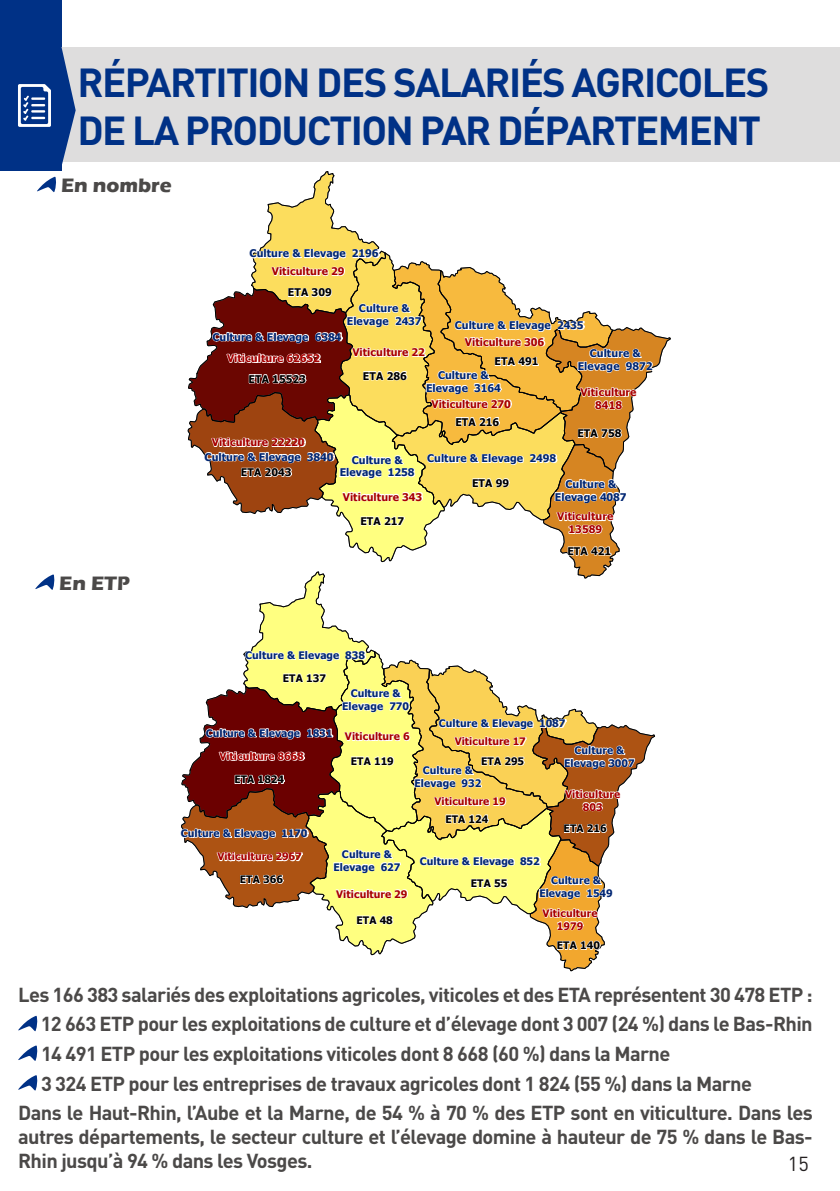
<style>
.page{position:relative;width:840px;height:1191px;background:#fff}
.page>*{position:absolute;margin:0;border:0;box-sizing:border-box;transform-origin:0 0}
.t1{font:700 40px/47.8px "DINOT";letter-spacing:-.04em;color:#003186}
.t2{font:700 20px/24px "DINOT";letter-spacing:-.03em;color:#4b4948}
.t3{font:700 20px "Eras ITC";color:#4b4948}
.t4{font:20px "DINOT";color:#231f20}
.t5{font:700 10.6px/12.8px "Tahoma";letter-spacing:.005em;color:#002673;text-align:center}
.t6{font:700 10.6px/12.8px "Tahoma";letter-spacing:.005em;color:#a80000;text-align:center}
.t7{font:700 10.6px "Tahoma";color:#000}
.t8{font:700 10.4px/12.6px "Tahoma";letter-spacing:.005em;color:#002673;text-align:center}
.t9{font:700 10.4px/12.6px "Tahoma";letter-spacing:.005em;color:#a80000;text-align:center}
.t10{font:700 10.4px "Tahoma";color:#000}
</style>
<div class="page">
<div style="left:0;top:0;width:61px;height:170px;background:#003186"></div>
<div style="left:28px;top:47px;width:811px;height:115px;background:#dedddd"></div>
<svg style="left:18px;top:47px;width:58px;height:119px"></svg>
<svg style="left:18px;top:1015px;width:19px;height:16px"></svg>
<svg style="left:18px;top:1045px;width:19px;height:16px"></svg>
<svg style="left:18px;top:1075px;width:19px;height:15px"></svg>
<svg style="left:37px;top:176px;width:19px;height:16px"></svg>
<svg style="left:35px;top:574px;width:20px;height:16px"></svg>
<svg style="left:181px;top:171px;width:490px;height:800px"></svg>
<h1 class="t1" style="left:77px;top:58px;width:693px">RÉPARTITION DES SALARIÉS AGRICOLES<br>DE LA PRODUCTION PAR DÉPARTEMENT</h1>
<p class="t3" style="left:61px;top:174px;width:112px">En nombre</p>
<p class="t3" style="left:59px;top:572px;width:72px">En ETP</p>
<p class="t5" style="left:249px;top:248px;width:130px">Culture &amp; Elevage 2196</p>
<p class="t6" style="left:272px;top:265px;width:74px">Viticulture 29</p>
<p class="t7" style="left:288px;top:285px;width:45px">ETA 309</p>
<p class="t5" style="left:347px;top:302px;width:76px">Culture &amp;<br>Elevage 2437</p>
<p class="t5" style="left:212px;top:331px;width:130px">Culture &amp; Elevage 6384</p>
<p class="t5" style="left:454px;top:319px;width:130px">Culture &amp; Elevage 2435</p>
<p class="t6" style="left:464px;top:336px;width:81px">Viticulture 306</p>
<p class="t6" style="left:227px;top:352px;width:94px">Viticulture 62652</p>
<p class="t7" style="left:248px;top:371px;width:59px">ETA 15523</p>
<p class="t6" style="left:212px;top:436px;width:94px">Viticulture 22220</p>
<p class="t6" style="left:352px;top:346px;width:74px">Viticulture 22</p>
<p class="t5" style="left:577px;top:347px;width:76px">Culture &amp;<br>Elevage 9872</p>
<p class="t7" style="left:494px;top:354px;width:45px">ETA 491</p>
<p class="t5" style="left:426px;top:369px;width:76px">Culture &amp;<br>Elevage 3164</p>
<p class="t7" style="left:363px;top:368px;width:45px">ETA 286</p>
<p class="t6" style="left:431px;top:398px;width:81px">Viticulture 270</p>
<p class="t6" style="left:580px;top:386px;width:57px">Viticulture<br>8418</p>
<p class="t7" style="left:455px;top:414px;width:45px">ETA 216</p>
<p class="t7" style="left:577px;top:426px;width:45px">ETA 758</p>
<p class="t5" style="left:204px;top:451px;width:130px">Culture &amp; Elevage 3840</p>
<p class="t5" style="left:427px;top:452px;width:130px">Culture &amp; Elevage 2498</p>
<p class="t5" style="left:339px;top:454px;width:76px">Culture &amp;<br>Elevage 1258</p>
<p class="t7" style="left:241px;top:465px;width:52px">ETA 2043</p>
<p class="t7" style="left:472px;top:475px;width:39px">ETA 99</p>
<p class="t5" style="left:554px;top:478px;width:73px">Culture &amp;<br>Elevage 4087</p>
<p class="t6" style="left:342px;top:490px;width:81px">Viticulture 343</p>
<p class="t7" style="left:360px;top:513px;width:45px">ETA 217</p>
<p class="t6" style="left:557px;top:510px;width:57px">Viticulture<br>13589</p>
<p class="t7" style="left:567px;top:543px;width:45px">ETA 421</p>
<p class="t8" style="left:245px;top:649px;width:121px">Culture &amp; Elevage 838</p>
<p class="t10" style="left:283px;top:670px;width:45px">ETA 137</p>
<p class="t8" style="left:206px;top:727px;width:128px">Culture &amp; Elevage 1831</p>
<p class="t9" style="left:219px;top:750px;width:86px">Viticulture 8668</p>
<p class="t10" style="left:234px;top:772px;width:51px">ETA 1824</p>
<p class="t8" style="left:181px;top:827px;width:128px">Culture &amp; Elevage 1170</p>
<p class="t8" style="left:342px;top:687px;width:68px">Culture &amp;<br>Elevage 770</p>
<p class="t8" style="left:438px;top:717px;width:128px">Culture &amp; Elevage 1087</p>
<p class="t9" style="left:345px;top:730px;width:66px">Viticulture 6</p>
<p class="t9" style="left:454px;top:735px;width:73px">Viticulture 17</p>
<p class="t10" style="left:350px;top:753px;width:45px">ETA 119</p>
<p class="t10" style="left:481px;top:753px;width:45px">ETA 295</p>
<p class="t8" style="left:414px;top:764px;width:68px">Culture &amp;<br>Elevage 932</p>
<p class="t9" style="left:434px;top:795px;width:73px">Viticulture 19</p>
<p class="t10" style="left:445px;top:811px;width:45px">ETA 124</p>
<p class="t8" style="left:564px;top:744px;width:72px">Culture &amp;<br>Elevage 3007</p>
<p class="t9" style="left:565px;top:788px;width:56px">Viticulture<br>803</p>
<p class="t10" style="left:563px;top:821px;width:45px">ETA 216</p>
<p class="t9" style="left:217px;top:851px;width:86px">Viticulture 2967</p>
<p class="t10" style="left:240px;top:872px;width:45px">ETA 366</p>
<p class="t8" style="left:333px;top:848px;width:68px">Culture &amp;<br>Elevage 627</p>
<p class="t9" style="left:336px;top:888px;width:73px">Viticulture 29</p>
<p class="t10" style="left:356px;top:912px;width:38px">ETA 48</p>
<p class="t8" style="left:419px;top:855px;width:121px">Culture &amp; Elevage 852</p>
<p class="t10" style="left:470px;top:876px;width:38px">ETA 55</p>
<p class="t8" style="left:539px;top:874px;width:75px">Culture &amp;<br>Elevage 1549</p>
<p class="t9" style="left:542px;top:907px;width:56px">Viticulture<br>1979</p>
<p class="t10" style="left:556px;top:938px;width:45px">ETA 140</p>
<p class="t2" style="left:18px;top:981px;width:795px">Les 166 383 salariés des exploitations agricoles, viticoles et des ETA représentent 30 478 ETP :</p>
<p class="t2" style="left:41px;top:1011px;width:773px">12 663 ETP pour les exploitations de culture et d’élevage dont 3 007 (24 %) dans le Bas-Rhin</p>
<p class="t2" style="left:41px;top:1041px;width:630px">14 491 ETP pour les exploitations viticoles dont 8 668 (60 %) dans la Marne</p>
<p class="t2" style="left:41px;top:1070px;width:712px">3 324 ETP pour les entreprises de travaux agricoles dont 1 824 (55 %) dans la Marne</p>
<p class="t2" style="left:18px;top:1100px;width:795px">Dans le Haut-Rhin, l’Aube et la Marne, de 54 % à 70 % des ETP sont en viticulture. Dans les</p>
<p class="t2" style="left:18px;top:1124px;width:795px">autres départements, le secteur culture et l’élevage domine à hauteur de 75 % dans le Bas-<br>Rhin jusqu’à 94 % dans les Vosges.</p>
<p class="t4" style="left:787px;top:1151px;width:22px">15</p>
</div>
